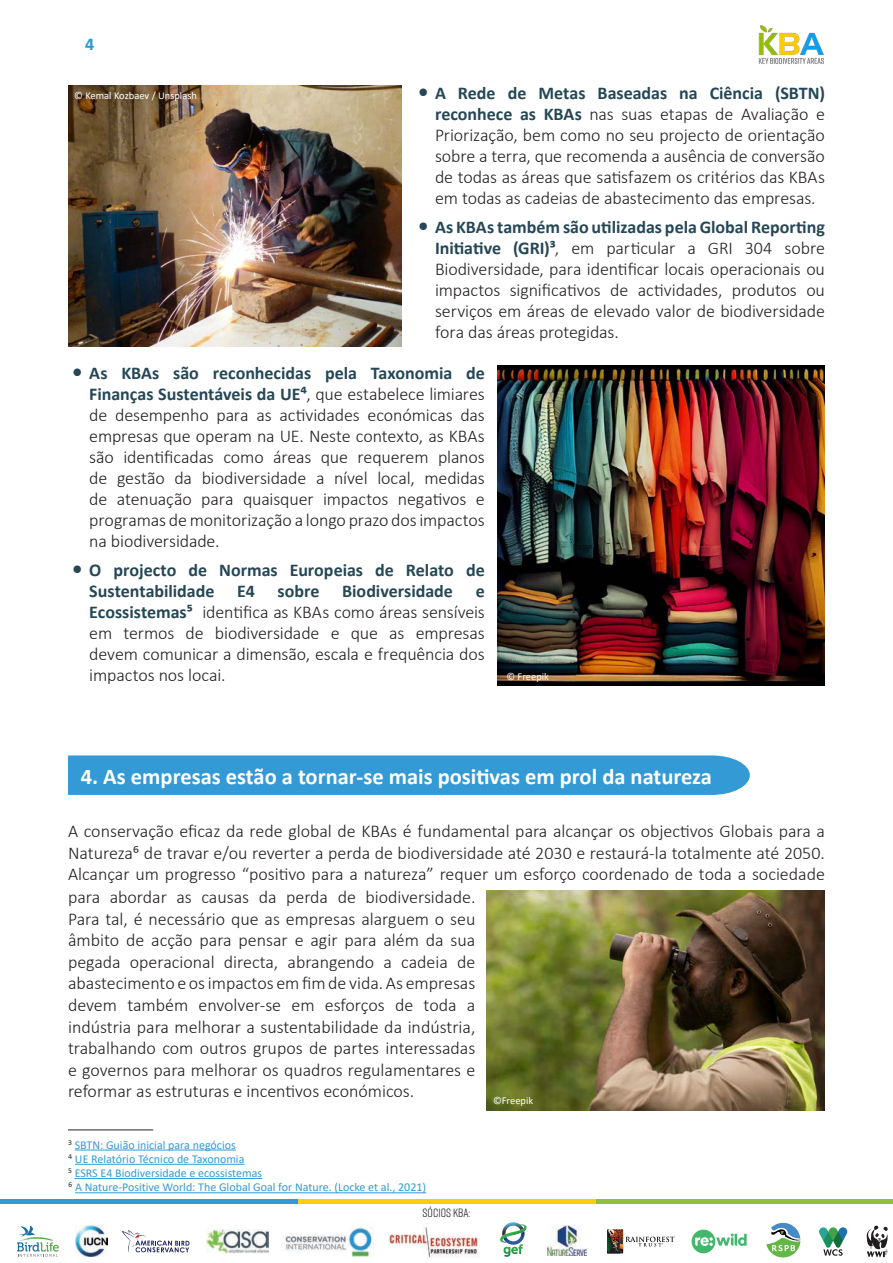
<style>
.page{position:relative;width:893px;height:1263px;background:#fff}
.page>*{position:absolute;margin:0;border:0;box-sizing:border-box;transform-origin:0 0}
.t1{font:700 22.5px "Calibri";color:#fff}
.Paragraph_Style_1{font:300 18px/21px "Calibri";letter-spacing:-.005em;color:#231f20;text-align:justify}
.t2{font:700 18px/21px "Calibri";color:#254756}
.t3{font:700 18px "Calibri";color:#279ad6}
.Paragraph_Style_1-2{font:12px "Calibri";color:#339ad5}
.t4{font:12px "Rift Soft";color:#231f20}
.t5{font:10.5px "Calibri";color:#fff}
.s1{font-weight:700;font-size:21px;color:#254756}
.s2{font-weight:700;color:#254756}
.s3{font-size:21px}
.s4{font-weight:300;color:#231f20}
</style>
<div class="page">
<img style="left:758px;top:25px;width:66px;height:39px">
<div style="left:0;top:1199px;width:298px;height:5px;background:#339ad5"></div>
<div style="left:595px;top:1199px;width:298px;height:5px;background:#8fc13e"></div>
<div style="left:298px;top:1199px;width:297px;height:5px;background:#fece0d"></div>
<img style="left:389px;top:1227px;width:91px;height:31px">
<svg style="left:866px;top:1225px;width:22px;height:32px"></svg>
<svg style="left:819px;top:1227px;width:28px;height:29px"></svg>
<svg style="left:766px;top:1222px;width:35px;height:36px"></svg>
<svg style="left:607px;top:1229px;width:67px;height:25px"></svg>
<img style="left:285px;top:1227px;width:89px;height:30px">
<img style="left:207px;top:1230px;width:61px;height:23px">
<svg style="left:122px;top:1230px;width:68px;height:23px"></svg>
<svg style="left:500px;top:1222px;width:27px;height:35px"></svg>
<img style="left:547px;top:1225px;width:39px;height:30px">
<svg style="left:692px;top:1230px;width:55px;height:23px"></svg>
<img style="left:75px;top:1225px;width:33px;height:31px">
<svg style="left:17px;top:1226px;width:42px;height:31px"></svg>
<img style="left:497px;top:365px;width:328px;height:321px">
<img style="left:68px;top:85px;width:333px;height:262px">
<hr style="left:75px;top:1149px;width:161px;height:1px;background:#339ad5">
<hr style="left:75px;top:1164px;width:169px;height:1px;background:#339ad5">
<hr style="left:75px;top:1178px;width:187px;height:1px;background:#339ad5">
<hr style="left:75px;top:1192px;width:351px;height:1px;background:#339ad5">
<hr style="left:68px;top:1130px;width:85px;height:1px;background:#231f20">
<div style="left:68px;top:755px;width:682px;height:40px;background:#339ad5"></div>
<img style="left:486px;top:890px;width:339px;height:221px">
<p class="t3" style="left:85px;top:31px;width:11px">4</p>
<p class="Paragraph_Style_1" style="left:435px;top:82px;width:391px;text-indent:-17px"><span class="s1">•</span> <span class="s2">A Rede de Metas Baseadas na Ciência (SBTN) reconhece as KBAs</span> nas suas etapas de Avaliação e Priorização, bem como no seu projecto de orientação sobre a terra, que recomenda a ausência de conversão de todas as áreas que satisfazem os critérios das KBAs em todas as cadeias de abastecimento das empresas.</p>
<p class="Paragraph_Style_1" style="left:435px;top:216px;width:391px;text-indent:-17px"><span class="s1">•</span> <span class="s2">As KBAs também são utilizadas pela Global Reporting Initiative (GRI)³</span>, em particular a GRI 304 sobre Biodiversidade, para identificar locais operacionais ou impactos significativos de actividades, produtos ou serviços em áreas de elevado valor de biodiversidade fora das áreas protegidas.</p>
<p class="Paragraph_Style_1" style="left:89px;top:362px;width:397px;text-indent:-17px"><span class="s1">•</span> <span class="s2">As KBAs são reconhecidas pela Taxonomia de Finanças Sustentáveis da UE⁴</span>, que estabelece limiares de desempenho para as actividades económicas das empresas que operam na UE. Neste contexto, as KBAs são identificadas como áreas que requerem planos de gestão da biodiversidade a nível local, medidas de atenuação para quaisquer impactos negativos e programas de monitorização a longo prazo dos impactos na biodiversidade.</p>
<p class="t2" style="left:89px;top:560px;width:397px;text-indent:-17px"><span class="s3">•</span> O projecto de Normas Europeias de Relato de<br>Sustentabilidade</p>
<p class="t5" style="left:74px;top:88px;width:124px">© Kemal Kozbaev / Unsplash</p>
<p class="t2" style="left:237px;top:581px;width:19px">E4</p>
<p class="t2" style="left:278px;top:581px;width:43px">sobre</p>
<p class="t2" style="left:342px;top:581px;width:112px">Biodiversidade</p>
<p class="Paragraph_Style_1" style="left:89px;top:581px;width:397px;text-indent:386px"><span class="s2">e Ecossistemas⁵</span> identifica as KBAs como áreas sensíveis em termos de biodiversidade e que as empresas devem comunicar a dimensão, escala e frequência dos impactos nos locai.</p>
<p class="t5" style="left:506px;top:669px;width:44px">© Freepik</p>
<p class="t1" style="left:81px;top:760px;width:633px">4. As empresas estão a tornar-se mais positivas em prol da natureza</p>
<p class="Paragraph_Style_1" style="left:68px;top:820px;width:758px;line-height:21.6px">A conservação eficaz da rede global de KBAs é fundamental para alcançar os objectivos Globais para a Natureza⁶ de travar e/ou reverter a perda de biodiversidade até 2030 e restaurá-la totalmente até 2050.<br>Alcançar um progresso “positivo para a natureza” requer um esforço coordenado de toda a sociedade</p>
<p class="Paragraph_Style_1" style="left:68px;top:886px;width:409px;line-height:21.6px">para abordar as causas da perda de biodiversidade.<br>Para tal, é necessário que as empresas alarguem o seu âmbito de acção para pensar e agir para além da sua pegada operacional directa, abrangendo a cadeia de abastecimento e os impactos em fim de vida. As empresas devem também envolver-se em esforços de toda a indústria para melhorar a sustentabilidade da indústria, trabalhando com outros grupos de partes interessadas e governos para melhorar os quadros regulamentares e reformar as estruturas e incentivos económicos.</p>
<p class="Paragraph_Style_1-2" style="left:68px;top:1136px;width:169px"><span class="s4">³</span> SBTN: Guião inicial para negócios</p>
<p class="Paragraph_Style_1-2" style="left:68px;top:1150px;width:178px"><span class="s4">⁴</span> UE Relatório Técnico de Taxonomia</p>
<p class="Paragraph_Style_1-2" style="left:68px;top:1165px;width:196px"><span class="s4">⁵</span> ESRS E4 Biodiversidade e ecossistemas</p>
<p class="Paragraph_Style_1-2" style="left:68px;top:1179px;width:360px"><span class="s4">⁶</span> A Nature-Positive World: The Global Goal for Nature. (Locke et al., 2021)</p>
<p class="t4" style="left:423px;top:1204px;width:49px">SÓCIOS KBA:</p>
<p class="t5" style="left:493px;top:1093px;width:42px">©Freepik</p>
</div>
